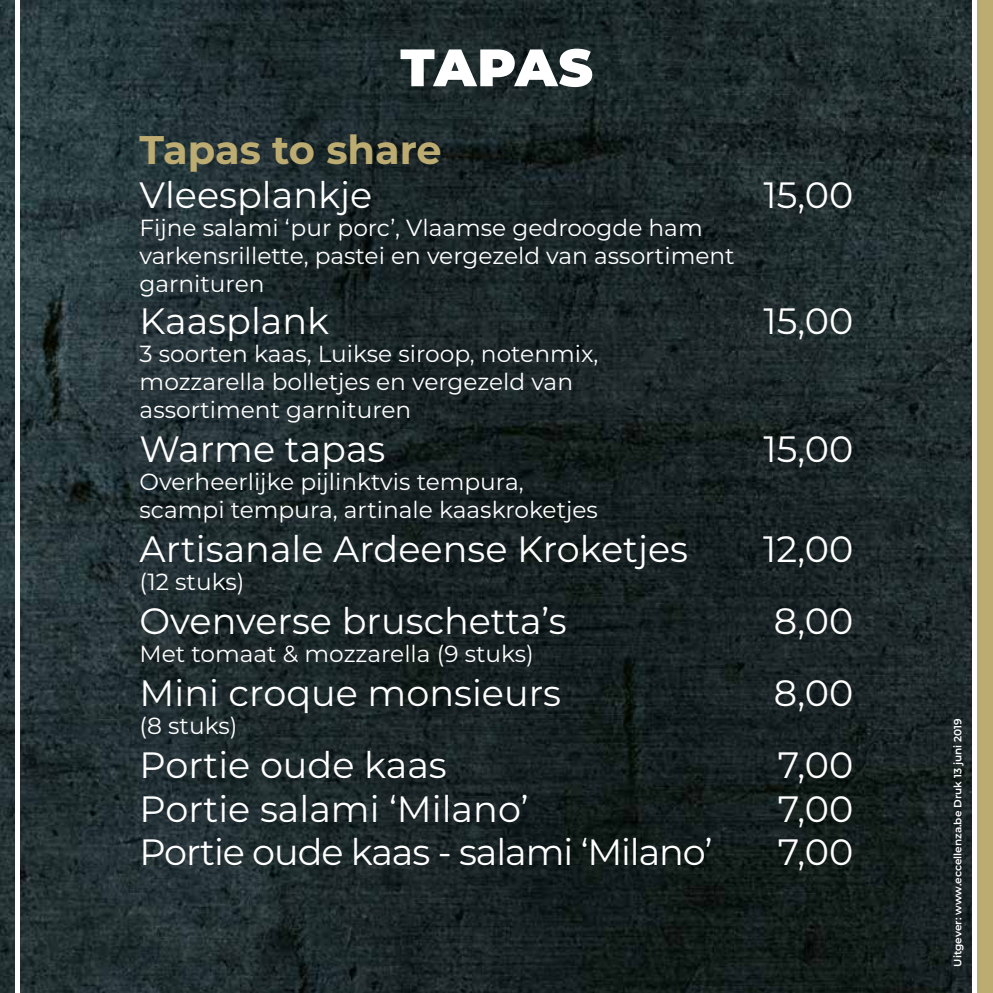
<style>
.page{position:relative;width:993px;height:993px;background:#fff}
.page>*{position:absolute;margin:0;border:0;box-sizing:border-box;transform-origin:0 0}
.t1{font:900 52.5px "Montserrat";color:#fff}
.t2{font:700 39.9px "Montserrat";color:#bdac72}
.t3{font:36.57px "Montserrat";color:#fff}
.t4{font:36.57px "Montserrat";letter-spacing:-.03em;color:#fff}
.t5{font:23.28px/28px "Montserrat";color:#fff}
.t6{font:600 10.5px "Montserrat";color:#fff}
</style>
<div class="page">
<img style="left:0;top:0;width:971px;height:992px">
<div style="left:976px;top:0;width:16px;height:992px;background:#bdac72"></div>
<hr style="left:16px;top:0;width:4px;height:992px;background:#fff">
<h1 class="t1" style="left:400px;top:28px;width:194px">TAPAS</h1>
<h2 class="t2" style="left:139px;top:121px;width:303px">Tapas to share</h2>
<h3 class="t3" style="left:139px;top:169px;width:234px">Vleesplankje</h3>
<h3 class="t3" style="left:763px;top:169px;width:91px">15,00</h3>
<p class="t5" style="left:139px;top:212px;width:596px">Fijne salami ‘pur porc’, Vlaamse gedroogde ham varkensrillette, pastei en vergezeld van assortiment garnituren</p>
<h3 class="t3" style="left:139px;top:296px;width:191px">Kaasplank</h3>
<h3 class="t3" style="left:763px;top:296px;width:91px">15,00</h3>
<p class="t5" style="left:139px;top:339px;width:460px">3 soorten kaas, Luikse siroop, notenmix, mozzarella bolletjes en vergezeld van assortiment garnituren</p>
<h3 class="t3" style="left:139px;top:424px;width:247px">Warme tapas</h3>
<h3 class="t3" style="left:763px;top:424px;width:91px">15,00</h3>
<p class="t5" style="left:139px;top:467px;width:460px">Overheerlijke pijlinktvis tempura, scampi tempura, artinale kaaskroketjes</p>
<h3 class="t3" style="left:139px;top:523px;width:550px">Artisanale Ardeense Kroketjes</h3>
<h3 class="t3" style="left:763px;top:523px;width:92px">12,00</h3>
<p class="t5" style="left:139px;top:566px;width:106px">(12 stuks)</p>
<h3 class="t3" style="left:139px;top:595px;width:428px">Ovenverse bruschetta’s</h3>
<h3 class="t3" style="left:773px;top:595px;width:81px">8,00</h3>
<p class="t5" style="left:139px;top:638px;width:395px">Met tomaat &amp; mozzarella (9 stuks)</p>
<h3 class="t3" style="left:139px;top:667px;width:423px">Mini croque monsieurs</h3>
<h3 class="t3" style="left:773px;top:667px;width:81px">8,00</h3>
<p class="t5" style="left:139px;top:710px;width:99px">(8 stuks)</p>
<h3 class="t3" style="left:139px;top:739px;width:308px">Portie oude kaas</h3>
<h3 class="t3" style="left:777px;top:739px;width:77px">7,00</h3>
<h3 class="t3" style="left:139px;top:783px;width:390px">Portie salami ‘Milano’</h3>
<h3 class="t3" style="left:777px;top:783px;width:77px">7,00</h3>
<h3 class="t4" style="left:139px;top:827px;width:574px">Portie oude kaas - salami ‘Milano’</h3>
<h3 class="t3" style="left:777px;top:827px;width:77px">7,00</h3>
<p class="t6" style="left:949px;top:966px;width:250px;rotate:-90deg">Uitgever: www.eccellenza.be Druk 13 juni 2019</p>
</div>
